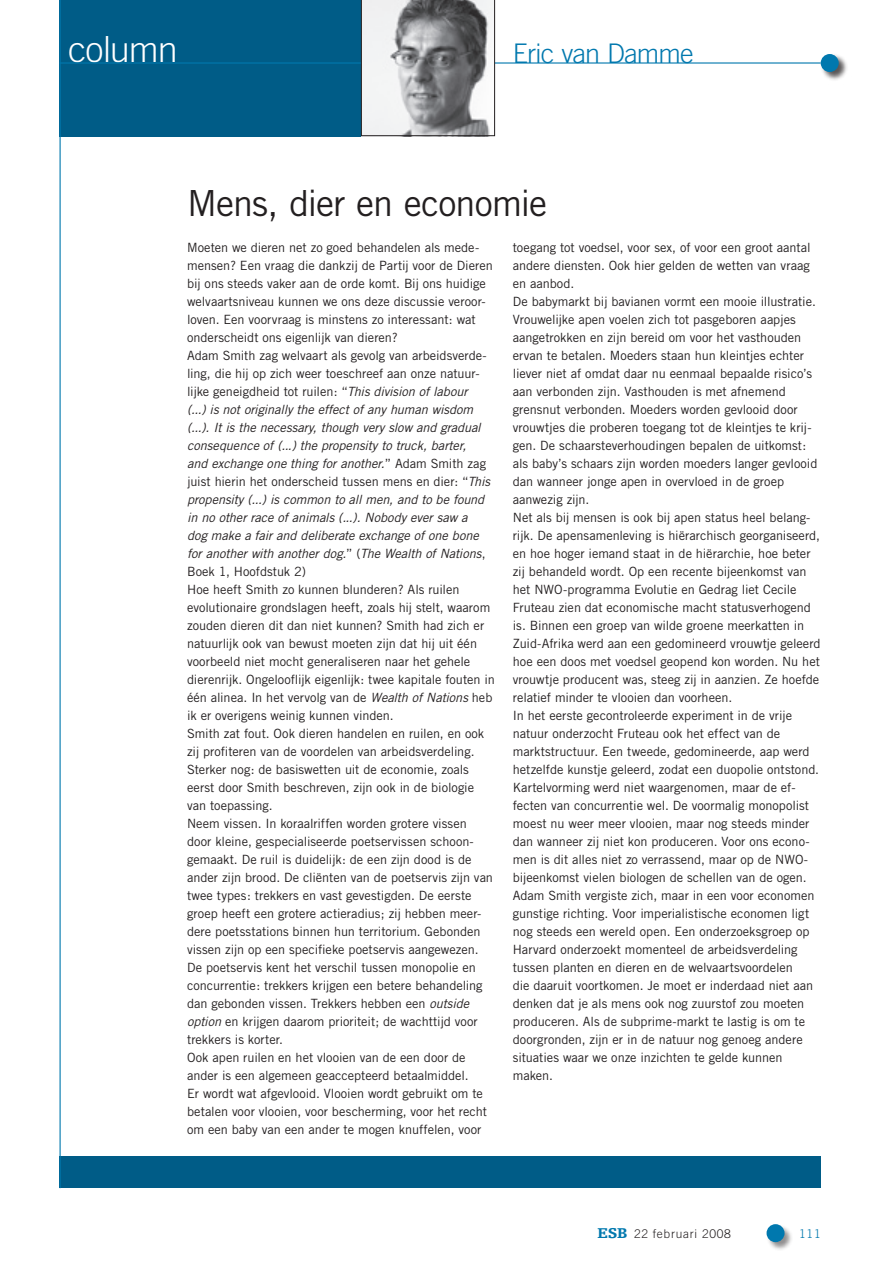
<style>
.page{position:relative;width:893px;height:1263px;background:#fff}
.page>*{position:absolute;margin:0;border:0;box-sizing:border-box;transform-origin:0 0}
.t1{font:36px "Trade Gothic";letter-spacing:-.025em;color:#231f20}
.t2{font:300 36px "Trade Gothic";letter-spacing:-.03em;color:#fff}
.t3{font:300 27px "Trade Gothic";letter-spacing:-.025em;color:#0078ae}
.t4{font:12.75px/18px "Trade Gothic";color:#231f20}
.t5{font:300 12px "Trade Gothic";letter-spacing:.06em;color:#231f20}
.t6{font:300 12px "Trade Gothic";color:#0078ae}
.s1{font-style:italic}
.s2{font-family:"Egyptienne F";font-weight:900;font-size:15px;color:#0078ae}
</style>
<div class="page">
<div style="left:766px;top:1224px;width:34px;height:33px;background:#231f20;opacity:.5"></div>
<div style="left:766px;top:1224px;width:18px;height:18px;background:#0078ae;border-radius:50%"></div>
<div style="left:60px;top:0;width:435px;height:136px;background:#005c87"></div>
<hr style="left:60px;top:62px;width:761px;height:2px;background:#0078ae">
<div style="left:60px;top:1156px;width:761px;height:32px;background:#005c87"></div>
<div style="left:820px;top:54px;width:34px;height:33px;background:#231f20;opacity:.75"></div>
<div style="left:821px;top:54px;width:18px;height:18px;background:#0078ae;border-radius:50%"></div>
<svg style="left:361px;top:0;width:134px;height:136px;background:#a6a7a9"></svg>
<hr style="left:60px;top:0;width:1px;height:1188px;background:#0078ae">
<h1 class="t2" style="left:68px;top:28px;width:111px">column</h1>
<h2 class="t3" style="left:513px;top:37px;width:182px">Eric van Damme</h2>
<h1 class="t1" style="left:187px;top:181px;width:362px">Mens, dier en economie</h1>
<p class="t4" style="left:187px;top:238px;width:309px">Moeten we dieren net zo goed behandelen als mede&shy;mensen? Een vraag die dankzij de Partij voor de Dieren bij ons steeds vaker aan de orde komt. Bij ons huidige welvaartsniveau kunnen we ons deze discussie veroor&shy;loven. Een voorvraag is minstens zo interessant: wat onderscheidt ons eigenlijk van dieren?<br>Adam Smith zag welvaart als gevolg van arbeidsverde&shy;ling, die hij op zich weer toeschreef aan onze natuur&shy;lijke geneigdheid tot ruilen: “<span class="s1">This division of labour<br>(...) is not originally the effect of any human wisdom (...). It is the necessary, though very slow and gradual consequence of (...) the propensity to truck, barter,<br>and exchange one thing for another.</span>” Adam Smith zag juist hierin het onderscheid tussen mens en dier: “<span class="s1">This propensity (...) is common to all men, and to be found in no other race of animals (...). Nobody ever saw a<br>dog make a fair and deliberate exchange of one bone for another with another dog.</span>” (<span class="s1">The Wealth of Nations</span>, Boek 1, Hoofdstuk 2)<br>Hoe heeft Smith zo kunnen blunderen? Als ruilen evolutionaire grondslagen heeft, zoals hij stelt, waarom zouden dieren dit dan niet kunnen? Smith had zich er natuurlijk ook van bewust moeten zijn dat hij uit één voorbeeld niet mocht generaliseren naar het gehele dierenrijk. Ongelooflijk eigenlijk: twee kapitale fouten in één alinea. In het vervolg van de <span class="s1">Wealth of Nations</span> heb ik er overigens weinig kunnen vinden.<br>Smith zat fout. Ook dieren handelen en ruilen, en ook zij profiteren van de voordelen van arbeidsverdeling.<br>Sterker nog: de basiswetten uit de economie, zoals eerst door Smith beschreven, zijn ook in de biologie van toepassing.<br>Neem vissen. In koraalriffen worden grotere vissen<br>door kleine, gespecialiseerde poetservissen schoon&shy;gemaakt. De ruil is duidelijk: de een zijn dood is de ander zijn brood. De cliënten van de poetservis zijn van twee types: trekkers en vast gevestigden. De eerste groep heeft een grotere actieradius; zij hebben meer&shy;dere poetsstations binnen hun territorium. Gebonden vissen zijn op een specifieke poetservis aangewezen.<br>De poetservis kent het verschil tussen monopolie en concurrentie: trekkers krijgen een betere behandeling dan gebonden vissen. Trekkers hebben een <span class="s1">outside option</span> en krijgen daarom prioriteit; de wachttijd voor trekkers is korter.<br>Ook apen ruilen en het vlooien van de een door de ander is een algemeen geaccepteerd betaalmiddel.<br>Er wordt wat afgevlooid. Vlooien wordt gebruikt om te betalen voor vlooien, voor bescherming, voor het recht om een baby van een ander te mogen knuffelen, voor</p>
<p class="t4" style="left:513px;top:238px;width:309px">toegang tot voedsel, voor sex, of voor een groot aantal andere diensten. Ook hier gelden de wetten van vraag en aanbod.<br>De babymarkt bij bavianen vormt een mooie illustratie.<br>Vrouwelijke apen voelen zich tot pasgeboren aapjes aangetrokken en zijn bereid om voor het vasthouden ervan te betalen. Moeders staan hun kleintjes echter liever niet af omdat daar nu eenmaal bepaalde risico’s aan verbonden zijn. Vasthouden is met afnemend grensnut verbonden. Moeders worden gevlooid door vrouwtjes die proberen toegang tot de kleintjes te krij&shy;gen. De schaarsteverhoudingen bepalen de uitkomst: als baby’s schaars zijn worden moeders langer gevlooid dan wanneer jonge apen in overvloed in de groep aanwezig zijn.<br>Net als bij mensen is ook bij apen status heel belang&shy;rijk. De apensamenleving is hiërarchisch georganiseerd, en hoe hoger iemand staat in de hiërarchie, hoe beter zij behandeld wordt. Op een recente bijeenkomst van het NWO-programma Evolutie en Gedrag liet Cecile Fruteau zien dat economische macht statusverhogend is. Binnen een groep van wilde groene meerkatten in Zuid-Afrika werd aan een gedomineerd vrouwtje geleerd hoe een doos met voedsel geopend kon worden. Nu het vrouwtje producent was, steeg zij in aanzien. Ze hoefde relatief minder te vlooien dan voorheen.<br>In het eerste gecontroleerde experiment in de vrije natuur onderzocht Fruteau ook het effect van de marktstructuur. Een tweede, gedomineerde, aap werd hetzelfde kunstje geleerd, zodat een duopolie ontstond.<br>Kartelvorming werd niet waargenomen, maar de ef&shy;fecten van concurrentie wel. De voormalig monopolist moest nu weer meer vlooien, maar nog steeds minder dan wanneer zij niet kon produceren. Voor ons econo&shy;men is dit alles niet zo verrassend, maar op de NWO&shy;bijeenkomst vielen biologen de schellen van de ogen.<br>Adam Smith vergiste zich, maar in een voor economen gunstige richting. Voor imperialistische economen ligt nog steeds een wereld open. Een onderzoeksgroep op Harvard onderzoekt momenteel de arbeidsverdeling tussen planten en dieren en de welvaartsvoordelen<br>die daaruit voortkomen. Je moet er inderdaad niet aan denken dat je als mens ook nog zuurstof zou moeten produceren. Als de subprime-markt te lastig is om te doorgronden, zijn er in de natuur nog genoeg andere situaties waar we onze inzichten te gelde kunnen maken.</p>
<p class="t5" style="left:597px;top:1226px;width:135px"><span class="s2">ESB</span> 22 februari 2008</p>
<p class="t6" style="left:799px;top:1226px;width:23px">111</p>
</div>
